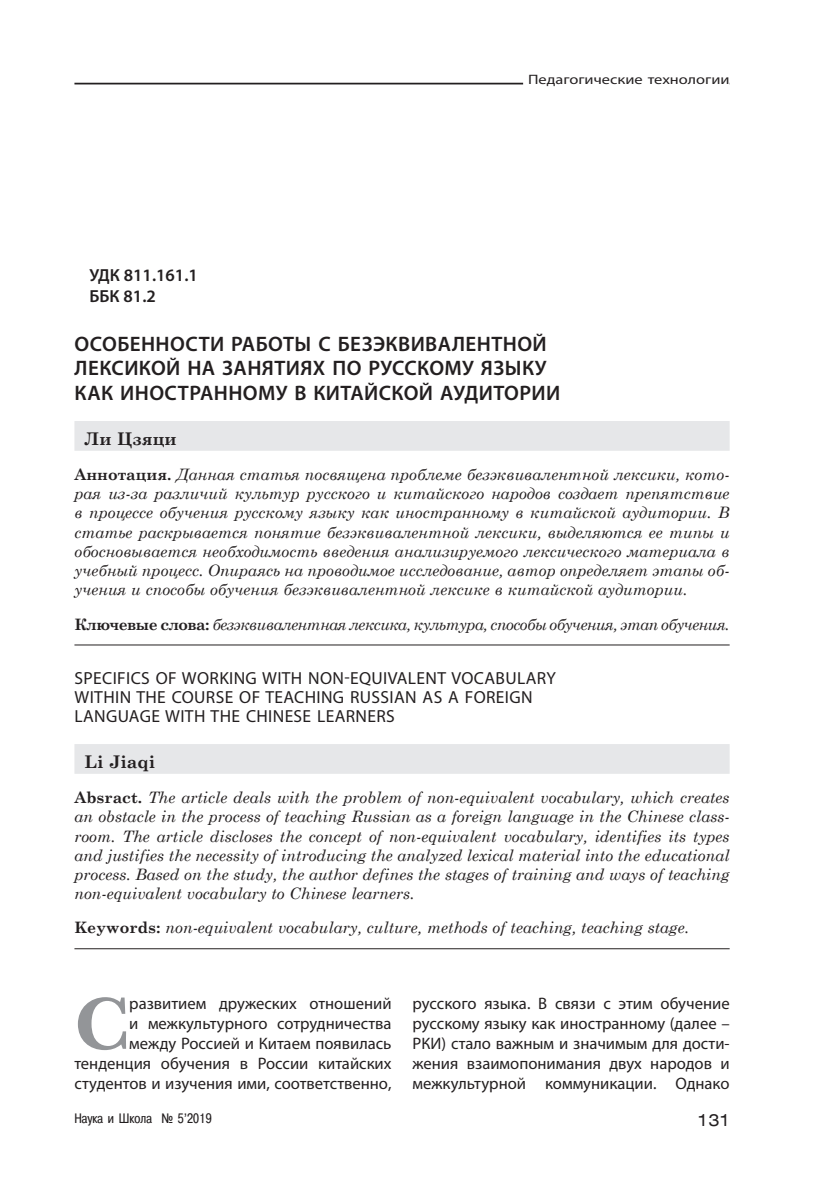
<style>
.page{position:relative;width:819px;height:1191px;background:#fff}
.page>*{position:absolute;margin:0;border:0;box-sizing:border-box;transform-origin:0 0}
.t1{font:700 76.48px "New Baskerville C";color:#939598}
.t2{font:600 21px/24.5px "Myriad Pro";letter-spacing:.02em;color:#231f20}
.t3{font:17.5px/19.2px "Myriad Pro";letter-spacing:.02em;color:#231f20}
.t4{font:600 17.5px/21px "Myriad Pro";color:#231f20}
.t5{font:700 17.5px "Century Schoolbook";color:#231f20}
.t6{font:16.62px/19.9px "Myriad Pro";color:#231f20;text-align:right}
.t7{font:16.45px "Helios Ext";color:#231f20}
.t8{font:italic 15.75px/19.2px "Century Schoolbook";color:#231f20;text-align:justify}
.t9{font:italic 15.75px "Century Schoolbook";letter-spacing:-.03em;color:#231f20}
.t10{font:13.65px "Myriad Pro";color:#231f20;scale:1.2 1}
.t11{font:13.65px "Pragmatica Cond C";color:#231f20}
.s1{font-weight:700;font-style:normal}
</style>
<div class="page">
<hr style="left:74px;top:83px;width:655px;height:1px;background:#231f20">
<hr style="left:523px;top:81px;width:206px;height:4px;background:#fff">
<div style="left:74px;top:421px;width:655px;height:30px;background:#e6e7e9"></div>
<hr style="left:74px;top:644px;width:655px;height:1px;background:#231f20">
<div style="left:74px;top:744px;width:655px;height:30px;background:#e6e7e9"></div>
<hr style="left:74px;top:948px;width:655px;height:1px;background:#231f20">
<p class="t10" style="left:528px;top:71px;width:169px">Педагогические технологии</p>
<p class="t4" style="left:89px;top:264px;width:110px">УДК 811.161.1<br>ББК 81.2</p>
<h2 class="t2" style="left:75px;top:331px;width:487px">ОСОБЕННОСТИ РАБОТЫ С БЕЗЭКВИВАЛЕНТНОЙ<br>ЛЕКСИКОЙ НА ЗАНЯТИЯХ ПО РУССКОМУ ЯЗЫКУ<br>КАК ИНОСТРАННОМУ В КИТАЙСКОЙ АУДИТОРИИ</h2>
<p class="t5" style="left:84px;top:425px;width:94px">Ли Цзяци</p>
<p class="t8" style="left:74px;top:464px;width:656px"><span class="s1">Аннотация.</span> Данная статья посвящена проблеме безэквивалентной лексики, кото&shy;рая из-за различий культур русского и китайского народов создает препятствие в процессе обучения русскому языку как иностранному в китайской аудитории. В статье раскрывается понятие безэквивалентной лексики, выделяются ее типы и обосновывается необходимость введения анализируемого лексического материала в учебный процесс. Опираясь на проводимое исследование, автор определяет этапы об&shy;учения и способы обучения безэквивалентной лексике в китайской аудитории.</p>
<p class="t9" style="left:74px;top:612px;width:656px"><span class="s1">Ключевые слова:</span> безэквивалентная лексика, культура, способы обучения, этап обучения.</p>
<p class="t3" style="left:75px;top:668px;width:482px">SPECIFICS OF WORKING WITH NON-EQUIVALENT VOCABULARY<br>WITHIN THE COURSE OF TEACHING RUSSIAN AS A FOREIGN<br>LANGUAGE WITH THE CHINESE LEARNERS</p>
<p class="t5" style="left:84px;top:747px;width:72px">Li Jiaqi</p>
<p class="t8" style="left:74px;top:787px;width:656px"><span class="s1">Absract.</span> The article deals with the problem of non-equivalent vocabulary, which creates an obstacle in the process of teaching Russian as a foreign language in the Chinese class&shy;room. The article discloses the concept of non-equivalent vocabulary, identifies its types and justifies the necessity of introducing the analyzed lexical material into the educational process. Based on the study, the author defines the stages of training and ways of teaching non-equivalent vocabulary to Chinese learners.</p>
<p class="t8" style="left:74px;top:917px;width:616px"><span class="s1">Keywords:</span> non-equivalent vocabulary, culture, methods of teaching, teaching stage.</p>
<p class="t6" style="left:74px;top:993px;width:318px">развитием дружеских отношений<br>и межкультурного сотрудничества<br>между Россией и Китаем появилась тенденция обучения в России китайских студентов и изучения ими, соответственно,</p>
<p class="t6" style="left:412px;top:993px;width:318px;text-align:justify">русского языка. В связи с этим обучение русскому языку как иностранному (далее – РКИ) стало важным и значимым для дости&shy;жения взаимопонимания двух народов и межкультурной коммуникации. Однако</p>
<h1 class="t1" style="left:74px;top:980px;width:56px">С</h1>
<p class="t11" style="left:74px;top:1110px;width:139px">Наука и Школа № 5’2019</p>
<p class="t7" style="left:697px;top:1110px;width:35px">131</p>
</div>
